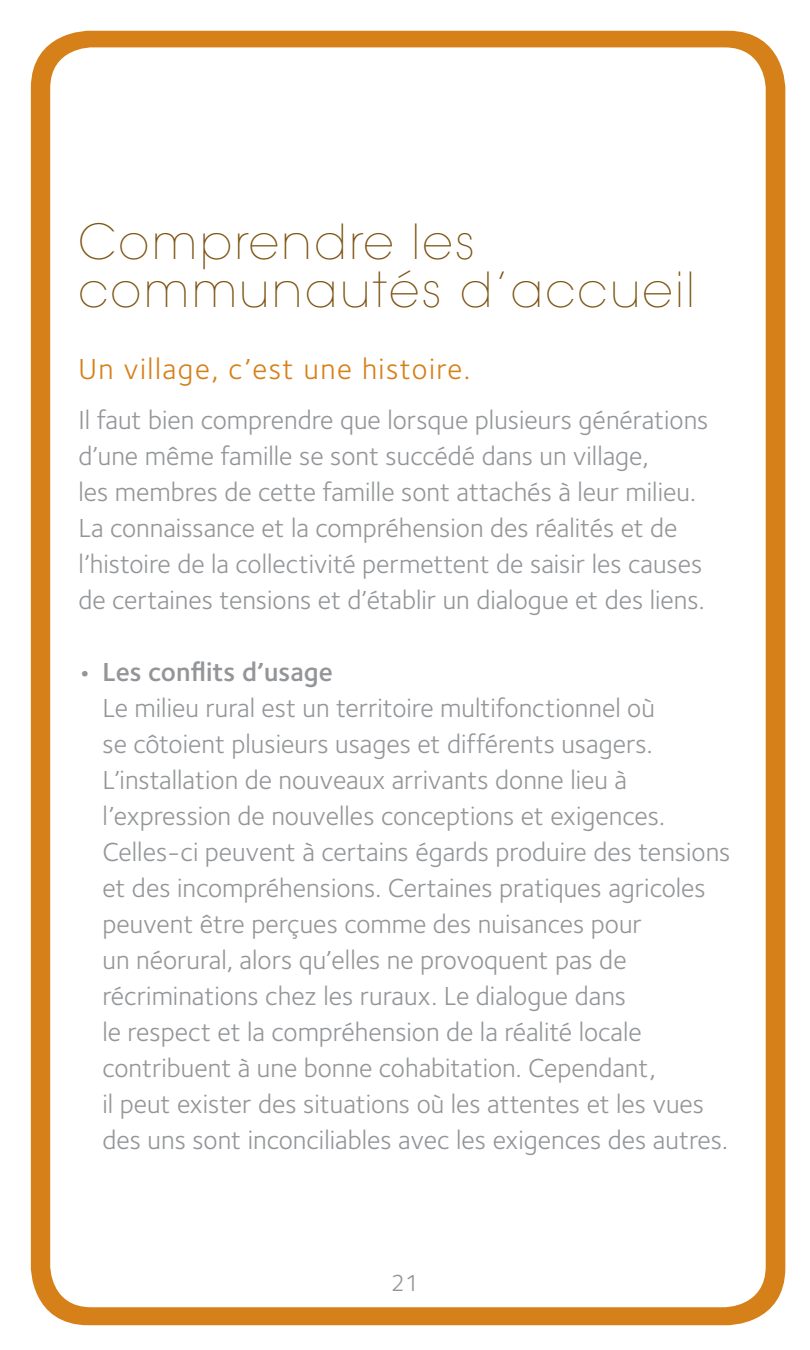
<style>
.page{position:relative;width:810px;height:1350px;background:#fff}
.page>*{position:absolute;margin:0;border:0;box-sizing:border-box;transform-origin:0 0}
.t1{font:200 48px/48px "Avant Garde";letter-spacing:.05em;color:#7c5310}
.t2{font:30px "Foundry Sterling";letter-spacing:.05em;color:#d68019}
.t3{font:27px/36px "Foundry Sterling";color:#939598}
.t4{font:600 27px "Foundry Sterling";color:#939598}
.t5{font:24px "Foundry Sterling";color:#939598}
</style>
<div class="page">
<div style="left:31px;top:31px;width:754px;height:1294px;background:#d68019;border-radius:58px"></div>
<div style="left:50px;top:47px;width:716px;height:1260px;background:#fff;border-radius:41px"></div>
<h1 class="t1" style="left:78px;top:219px;width:618px">Comprendre les communautés d’accueil</h1>
<p class="t2" style="left:78px;top:352px;width:393px">Un village, c’est une histoire.</p>
<p class="t3" style="left:78px;top:402px;width:632px">Il faut bien comprendre que lorsque plusieurs générations d’une même famille se sont succédé dans un village,<br>les membres de cette famille sont attachés à leur milieu.<br>La connaissance et la compréhension des réalités et de l’histoire de la collectivité permettent de saisir les causes de certaines tensions et d’établir un dialogue et des liens.</p>
<p class="t4" style="left:78px;top:656px;width:256px">• Les conflits d’usage</p>
<p class="t3" style="left:102px;top:690px;width:630px">Le milieu rural est un territoire multifonctionnel où<br>se côtoient plusieurs usages et différents usagers.<br>L’installation de nouveaux arrivants donne lieu à l’expression de nouvelles conceptions et exigences.<br>Celles-ci peuvent à certains égards produire des tensions et des incompréhensions. Certaines pratiques agricoles peuvent être perçues comme des nuisances pour<br>un néorural, alors qu’elles ne provoquent pas de récriminations chez les ruraux. Le dialogue dans<br>le respect et la compréhension de la réalité locale contribuent à une bonne cohabitation. Cependant,<br>il peut exister des situations où les attentes et les vues des uns sont inconciliables avec les exigences des autres.</p>
<p class="t5" style="left:391px;top:1269px;width:30px">21</p>
</div>
